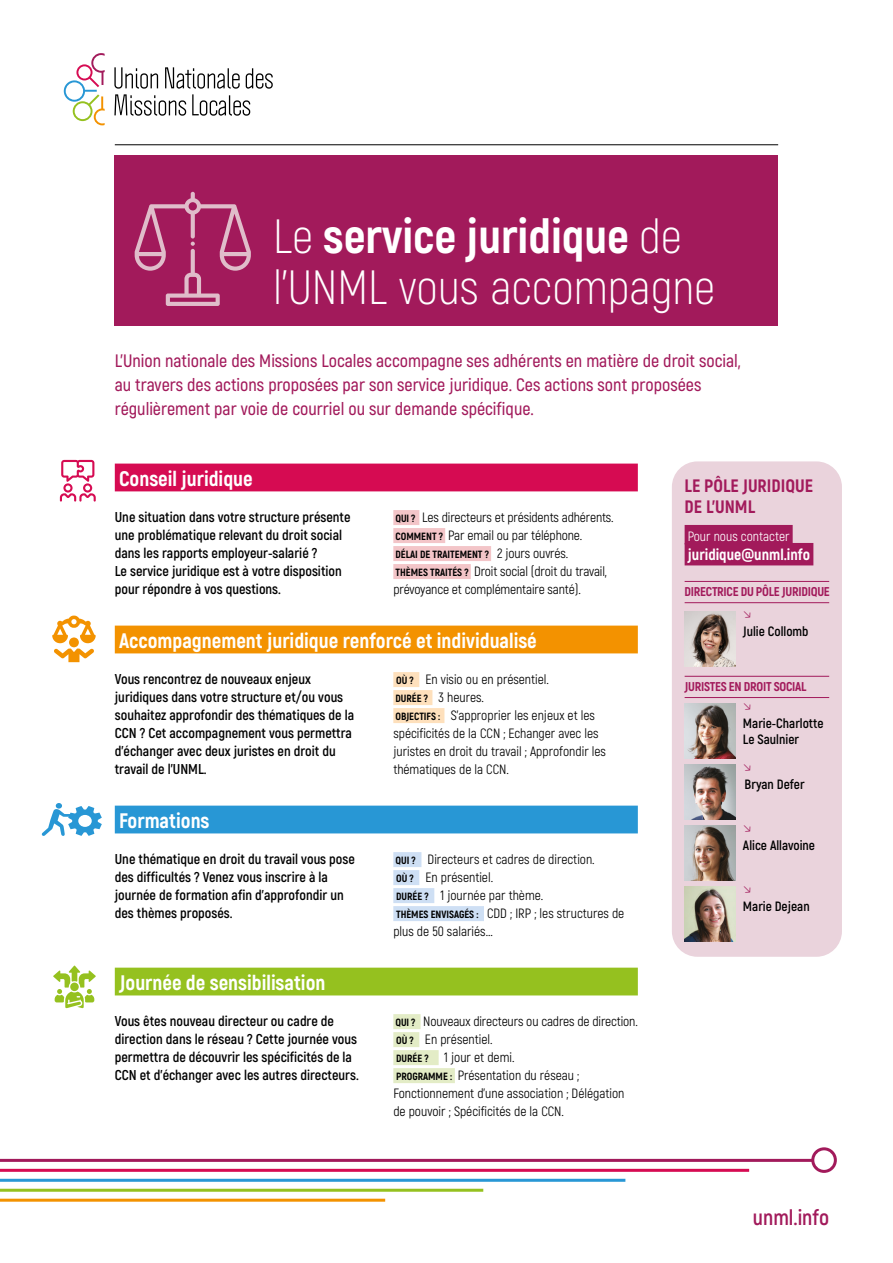
<style>
.page{position:relative;width:893px;height:1263px;background:#fff}
.page>*{position:absolute;margin:0;border:0;box-sizing:border-box;transform-origin:0 0}
.t1{font:300 48px/51px "Akrobat";color:#fff}
.t2{font:700 21.75px "Akrobat";color:#a21a5b}
.t3{font:800 21px "Akrobat";color:#fff}
.t4{font:600 18px/24px "Akrobat";color:#a21a5b}
.t5{font:800 18px/21px "Akrobat";color:#a21a5b}
.t6{font:800 15.75px "Akrobat";color:#fff}
.t7{font:700 14.25px/18px "Akrobat";color:#000}
.t8{font:13.5px/18px "Akrobat";color:#000}
.t9{font:700 13.5px/16.5px "Akrobat";color:#000}
.t10{font:13.5px "Akrobat";color:#fff}
.t11{font:800 12.75px "Akrobat";letter-spacing:-.02em;color:#a21a5b}
.t12{font:800 10.5px "Akrobat";color:#000}
.s1{font-weight:800}
.s2{font-weight:800;font-size:10.5px}
.s3{font-weight:400;font-size:13.5px}
</style>
<div class="page">
<hr style="left:0;top:1159px;width:825px;height:3px;background:#a21a5b">
<svg style="left:811px;top:1147px;width:26px;height:26px"></svg>
<hr style="left:0;top:1169px;width:749px;height:3px;background:#d60b52">
<hr style="left:0;top:1179px;width:625px;height:3px;background:#2897d5">
<hr style="left:0;top:1189px;width:483px;height:3px;background:#95c11f">
<hr style="left:0;top:1199px;width:385px;height:3px;background:#f39200">
<div style="left:115px;top:464px;width:523px;height:27px;background:#d60b52"></div>
<div style="left:393px;top:510px;width:26px;height:15px;background:#f3c5c8"></div>
<div style="left:393px;top:528px;width:52px;height:15px;background:#f3c5c8"></div>
<div style="left:393px;top:546px;width:98px;height:15px;background:#f3c5c8"></div>
<div style="left:393px;top:564px;width:78px;height:15px;background:#f3c5c8"></div>
<div style="left:115px;top:968px;width:523px;height:27px;background:#95c11f"></div>
<div style="left:393px;top:1014px;width:28px;height:15px;background:#e3ecc6"></div>
<div style="left:393px;top:1032px;width:26px;height:15px;background:#e3ecc6"></div>
<div style="left:393px;top:1050px;width:46px;height:15px;background:#e3ecc6"></div>
<div style="left:393px;top:1068px;width:62px;height:15px;background:#e3ecc6"></div>
<div style="left:115px;top:626px;width:523px;height:27px;background:#f39200"></div>
<div style="left:393px;top:672px;width:26px;height:15px;background:#fee0bc"></div>
<div style="left:393px;top:690px;width:39px;height:15px;background:#fee0bc"></div>
<div style="left:393px;top:708px;width:51px;height:15px;background:#fee0bc"></div>
<div style="left:115px;top:806px;width:523px;height:27px;background:#2897d5"></div>
<div style="left:393px;top:852px;width:28px;height:15px;background:#cedff4"></div>
<div style="left:393px;top:870px;width:26px;height:15px;background:#cedff4"></div>
<div style="left:393px;top:888px;width:41px;height:15px;background:#cedff4"></div>
<div style="left:393px;top:906px;width:91px;height:15px;background:#cedff4"></div>
<div style="left:115px;top:155px;width:663px;height:170px;background:#a21a5b"></div>
<div style="left:672px;top:461px;width:170px;height:496px;background:#ead3dc;border-radius:26px"></div>
<div style="left:685px;top:525px;width:108px;height:19px;background:#a21a5b"></div>
<div style="left:685px;top:543px;width:128px;height:22px;background:#a21a5b"></div>
<img style="left:685px;top:703px;width:51px;height:56px">
<img style="left:685px;top:825px;width:51px;height:56px">
<img style="left:685px;top:764px;width:51px;height:56px">
<img style="left:685px;top:886px;width:51px;height:56px">
<img style="left:685px;top:611px;width:51px;height:56px">
<hr style="left:685px;top:676px;width:144px;height:1px;background:#a21a5b">
<hr style="left:685px;top:697px;width:144px;height:1px;background:#a21a5b">
<hr style="left:685px;top:581px;width:144px;height:1px;background:#a21a5b">
<hr style="left:685px;top:602px;width:144px;height:1px;background:#a21a5b">
<svg style="left:42px;top:803px;width:60px;height:33px"></svg>
<svg style="left:52px;top:615px;width:44px;height:47px"></svg>
<svg style="left:53px;top:965px;width:43px;height:43px"></svg>
<svg style="left:135px;top:192px;width:116px;height:114px"></svg>
<svg style="left:60px;top:460px;width:36px;height:42px"></svg>
<svg style="left:64px;top:53px;width:41px;height:72px"></svg>
<svg style="left:114px;top:67px;width:159px;height:49px"></svg>
<hr style="left:115px;top:144px;width:663px;height:1px;background:#000">
<h1 class="t1" style="left:273px;top:211px;width:444px">Le <span class="s1">service juridique</span> de l’UNML vous accompagne</h1>
<p class="t4" style="left:115px;top:349px;width:627px">L’Union nationale des Missions Locales accompagne ses adhérents en matière de droit social, au travers des actions proposées par son service juridique. Ces actions sont proposées régulièrement par voie de courriel ou sur demande spécifique.</p>
<h3 class="t3" style="left:119px;top:465px;width:135px">Conseil juridique</h3>
<p class="t7" style="left:115px;top:508px;width:237px">Une situation dans votre structure présente une problématique relevant du droit social dans les rapports employeur-salarié ?<br>Le service juridique est à votre disposition pour répondre à vos questions.</p>
<p class="t8" style="left:395px;top:508px;width:220px"><span class="s2">QUI ?</span> Les directeurs et présidents adhérents.<br><span class="s2">COMMENT ?</span> Par email ou par téléphone.</p>
<p class="t12" style="left:395px;top:548px;width:174px">DÉLAI DE TRAITEMENT ? <span class="s3">2 jours ouvrés.</span></p>
<p class="t8" style="left:393px;top:562px;width:215px"><span class="s2">THÈMES TRAITÉS ?</span> Droit social (droit du travail, prévoyance et complémentaire santé).</p>
<h3 class="t3" style="left:119px;top:627px;width:419px">Accompagnement juridique renforcé et individualisé</h3>
<p class="t7" style="left:115px;top:670px;width:241px">Vous rencontrez de nouveaux enjeux juridiques dans votre structure et/ou vous souhaitez approfondir des thématiques de la CCN ? Cet accompagnement vous permettra d’échanger avec deux juristes en droit du travail de l’UNML.</p>
<p class="t8" style="left:393px;top:670px;width:214px"><span class="s2">OÙ ?</span> En visio ou en présentiel.<br><span class="s2">DURÉE ?</span> 3 heures.<br><span class="s2">OBJECTIFS :</span> S’approprier les enjeux et les spécificités de la CCN ; Echanger avec les juristes en droit du travail ; Approfondir les thématiques de la CCN.</p>
<h3 class="t3" style="left:119px;top:807px;width:92px">Formations</h3>
<p class="t7" style="left:115px;top:850px;width:242px">Une thématique en droit du travail vous pose des difficultés ? Venez vous inscrire à la journée de formation afin d’approfondir un des thèmes proposés.</p>
<p class="t8" style="left:393px;top:850px;width:233px"><span class="s2">QUI ?</span> Directeurs et cadres de direction.<br><span class="s2">OÙ ?</span> En présentiel.<br><span class="s2">DURÉE ?</span> 1 journée par thème.<br><span class="s2">THÈMES ENVISAGÉS :</span> CDD ; IRP ; les structures de plus de 50 salariés...</p>
<h3 class="t3" style="left:119px;top:969px;width:208px">Journée de sensibilisation</h3>
<p class="t7" style="left:115px;top:1012px;width:245px">Vous êtes nouveau directeur ou cadre de direction dans le réseau ? Cette journée vous permettra de découvrir les spécificités de la CCN et d’échanger avec les autres directeurs.</p>
<p class="t8" style="left:393px;top:1012px;width:246px"><span class="s2">QUI ?</span> Nouveaux directeurs ou cadres de direction.<br><span class="s2">OÙ ?</span> En présentiel.<br><span class="s2">DURÉE ?</span> 1 jour et demi.<br><span class="s2">PROGRAMME :</span> Présentation du réseau ; Fonctionnement d’une association ; Délégation de pouvoir ; Spécificités de la CCN.</p>
<p class="t5" style="left:685px;top:475px;width:130px">LE PÔLE JURIDIQUE<br>DE L’UNML</p>
<p class="t10" style="left:688px;top:528px;width:103px">Pour nous contacter</p>
<p class="t6" style="left:688px;top:545px;width:124px">juridique@unml.info</p>
<p class="t11" style="left:685px;top:584px;width:147px">DIRECTRICE DU PÔLE JURIDIQUE</p>
<p class="t9" style="left:743px;top:623px;width:67px">Julie Collomb</p>
<p class="t11" style="left:685px;top:678px;width:123px">JURISTES EN DROIT SOCIAL</p>
<p class="t9" style="left:743px;top:715px;width:82px">Marie-Charlotte<br>Le Saulnier</p>
<p class="t9" style="left:745px;top:776px;width:61px">Bryan Defer</p>
<p class="t9" style="left:743px;top:836px;width:74px">Alice Allavoine</p>
<p class="t9" style="left:743px;top:897px;width:68px">Marie Dejean</p>
<h2 class="t2" style="left:753px;top:1203px;width:78px">unml.info</h2>
</div>
